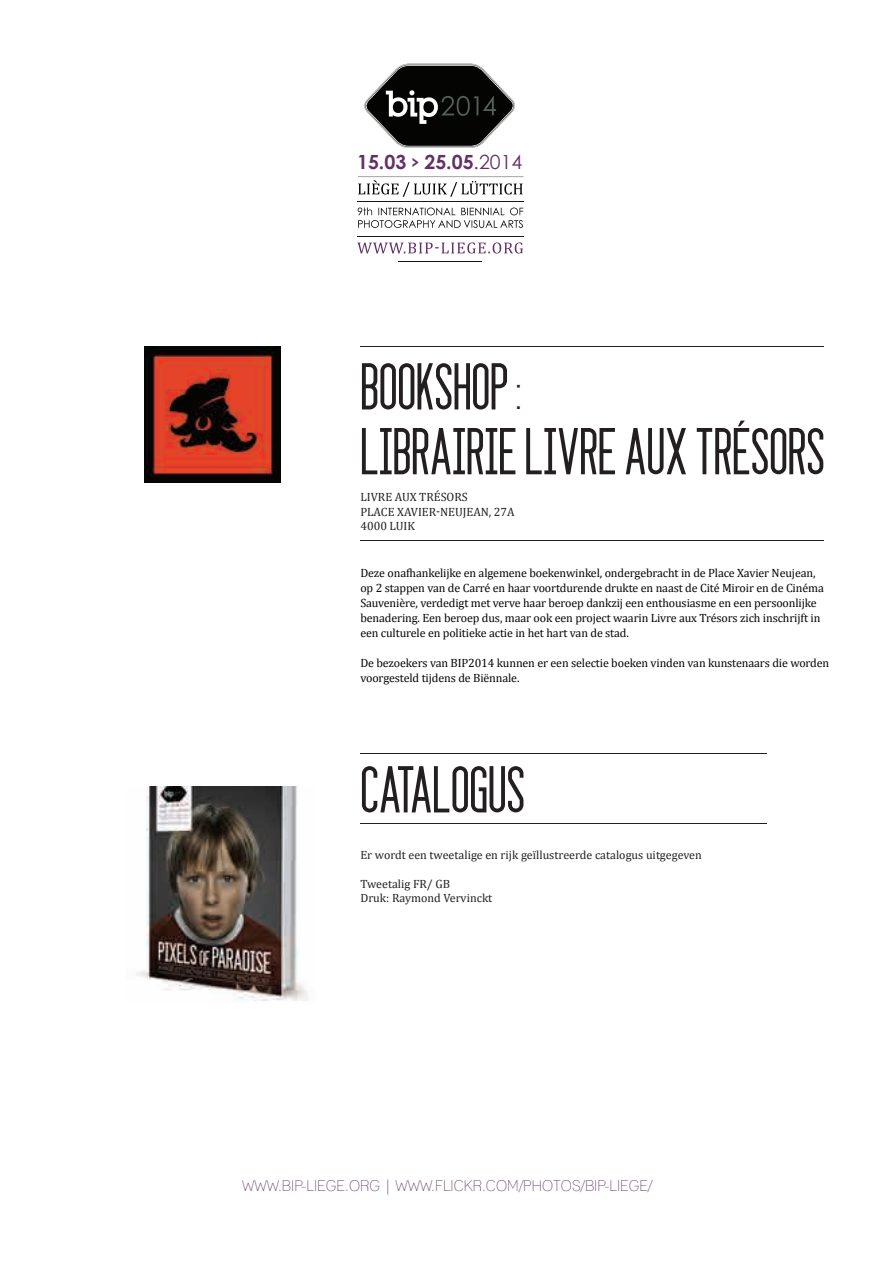
<style>
.page{position:relative;width:893px;height:1263px;background:#fff}
.page>*{position:absolute;margin:0;border:0;box-sizing:border-box;transform-origin:0 0}
.t1{font:54px/64.8px "seattlesans";color:#231f20}
.t2{font:700 19.5px "Century Gothic";color:#633166}
.t3{font:15px "Lane Upper";color:#613062}
.t4{font:12px/15px "Cambria";letter-spacing:-.01em;color:#040503}
.t5{font:12px/14.4px "Cambria";color:#231f20}
.s1{font-family:"Agency FB"}
.s2{font-weight:400}
.s3{font-size:37.5px}
</style>
<div class="page">
<img style="left:136px;top:787px;width:172px;height:214px">
<img style="left:145px;top:347px;width:136px;height:136px">
<hr style="left:360px;top:347px;width:464px;height:1px;background:#231f20">
<hr style="left:360px;top:540px;width:464px;height:1px;background:#231f20">
<svg style="left:364px;top:64px;width:151px;height:84px"></svg>
<hr style="left:357px;top:201px;width:167px;height:1px;background:#171518">
<hr style="left:357px;top:236px;width:167px;height:1px;background:#171518">
<hr style="left:399px;top:261px;width:83px;height:1px;background:#171518">
<svg style="left:358px;top:177px;width:165px;height:20px"></svg>
<svg style="left:358px;top:208px;width:165px;height:20px"></svg>
<svg style="left:357px;top:242px;width:166px;height:11px"></svg>
<hr style="left:360px;top:754px;width:406px;height:1px;background:#231f20">
<hr style="left:360px;top:823px;width:406px;height:1px;background:#231f20">
<h2 class="t2" style="left:357px;top:147px;width:167px">15.03 <span class="s1">&gt;</span> 25.05<span class="s2">.2014</span></h2>
<h1 class="t1" style="left:360px;top:352px;width:466px">BOOKSHOP <span class="s3">:<br></span>LIBRAIRIE LIVRE AUX TRÉSORS</h1>
<p class="t5" style="left:360px;top:490px;width:156px">LIVRE AUX TRÉSORS<br>PLACE XAVIER-NEUJEAN, 27A<br>4000 LUIK</p>
<p class="t4" style="left:360px;top:565px;width:465px">Deze onafhankelijke en algemene boekenwinkel, ondergebracht in de Place Xavier Neujean, op 2 stappen van de Carré en haar voortdurende drukte en naast de Cité Miroir en de Cinéma Sauvenière, verdedigt met verve haar beroep dankzij een enthousiasme en een persoonlijke benadering. Een beroep dus, maar ook een project waarin Livre aux Trésors zich inschrijft in een culturele en politieke actie in het hart van de stad.</p>
<p class="t4" style="left:360px;top:655px;width:470px">De bezoekers van BIP2014 kunnen er een selectie boeken vinden van kunstenaars die worden voorgesteld tijdens de Biënnale.</p>
<h1 class="t1" style="left:360px;top:755px;width:166px">CATALOGUS</h1>
<p class="t5" style="left:360px;top:848px;width:343px">Er wordt een tweetalige en rijk geïllustreerde catalogus uitgegeven</p>
<p class="t5" style="left:360px;top:877px;width:133px">Tweetalig FR/ GB<br>Druk: Raymond Vervinckt</p>
<p class="t3" style="left:242px;top:1177px;width:412px">WWW.BIP-LIEGE.ORG | WWW.FLICKR.COM/PHOTOS/BIP-LIEGE/</p>
</div>
